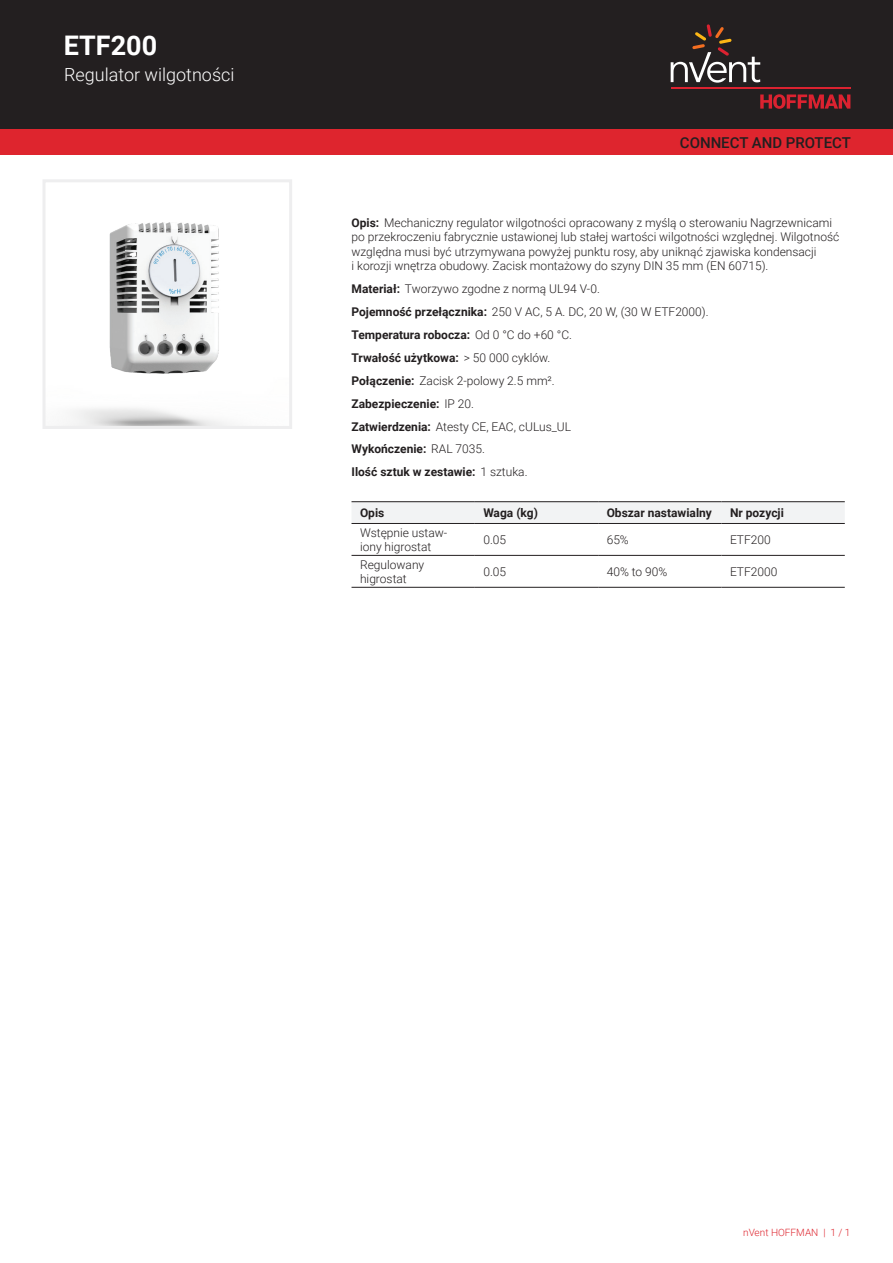
<style>
.page{position:relative;width:893px;height:1263px;background:#fff}
.page>*{position:absolute;margin:0;border:0;box-sizing:border-box;transform-origin:0 0}
.t1{font:700 27px "Roboto";color:#fff}
.t2{font:300 18px "Roboto";color:#fff}
.t3{font:500 15px "Roboto";color:#231f20}
.t4{font:300 12px/23px "Roboto";color:#231f20}
.t5{font:700 12px "Roboto";color:#231f20}
.t6{font:300 10.05px "Roboto";color:#de252e}
.s1{font-weight:700}
</style>
<div class="page">
<div style="left:0;top:0;width:893px;height:129px;background:#231f20"></div>
<svg style="left:760px;top:94px;width:90px;height:15px"></svg>
<hr style="left:671px;top:88px;width:179px;height:1px;background:#db2230">
<svg style="left:671px;top:24px;width:89px;height:59px"></svg>
<div style="left:0;top:129px;width:893px;height:26px;background:#de252e"></div>
<div style="left:351px;top:502px;width:494px;height:21px;background:#f2f3f4"></div>
<hr style="left:351px;top:501px;width:124px;height:1px;background:#231f20">
<hr style="left:475px;top:501px;width:123px;height:1px;background:#231f20">
<hr style="left:598px;top:501px;width:123px;height:1px;background:#231f20">
<hr style="left:721px;top:501px;width:124px;height:1px;background:#231f20">
<hr style="left:351px;top:555px;width:124px;height:1px;background:#231f20">
<hr style="left:475px;top:555px;width:123px;height:1px;background:#231f20">
<hr style="left:598px;top:555px;width:123px;height:1px;background:#231f20">
<hr style="left:721px;top:555px;width:124px;height:1px;background:#231f20">
<hr style="left:351px;top:587px;width:124px;height:1px;background:#231f20">
<hr style="left:475px;top:587px;width:123px;height:1px;background:#231f20">
<hr style="left:598px;top:587px;width:123px;height:1px;background:#231f20">
<hr style="left:721px;top:587px;width:124px;height:1px;background:#231f20">
<hr style="left:351px;top:523px;width:124px;height:1px;background:#231f20">
<hr style="left:475px;top:523px;width:123px;height:1px;background:#231f20">
<hr style="left:598px;top:523px;width:123px;height:1px;background:#231f20">
<hr style="left:721px;top:523px;width:124px;height:1px;background:#231f20">
<img style="left:71px;top:222px;width:157px;height:203px">
<div style="left:43px;top:179px;width:249px;height:250px;border:3px solid #eeeeef"></div>
<h1 class="t1" style="left:64px;top:26px;width:95px">ETF200</h1>
<h2 class="t2" style="left:64px;top:62px;width:172px">Regulator wilgotności</h2>
<p class="t3" style="left:680px;top:132px;width:173px">CONNECT AND PROTECT</p>
<p class="t4" style="left:351px;top:215px;width:489px;line-height:14.4px"><span class="s1">Opis:</span> Mechaniczny regulator wilgotności opracowany z myślą o sterowaniu Nagrzewnicami po przekroczeniu fabrycznie ustawionej lub stałej wartości wilgotności względnej. Wilgotność względna musi być utrzymywana powyżej punktu rosy, aby uniknąć zjawiska kondensacji<br>i korozji wnętrza obudowy. Zacisk montażowy do szyny DIN 35 mm (EN 60715).</p>
<p class="t4" style="left:351px;top:277px;width:359px"><span class="s1">Materiał:</span> Tworzywo zgodne z normą UL94 V-0.<br><span class="s1">Pojemność przełącznika:</span> 250 V AC, 5 A. DC, 20 W, (30 W ETF2000).<br><span class="s1">Temperatura robocza:</span> Od 0 °C do +60 °C.<br><span class="s1">Trwałość użytkowa:</span> &gt; 50 000 cyklów.<br><span class="s1">Połączenie:</span> Zacisk 2-polowy 2.5 mm².<br><span class="s1">Zabezpieczenie:</span> IP 20.<br><span class="s1">Zatwierdzenia:</span> Atesty CE, EAC, cULus_UL<br><span class="s1">Wykończenie:</span> RAL 7035.<br><span class="s1">Ilość sztuk w zestawie:</span> 1 sztuka.</p>
<p class="t5" style="left:360px;top:504px;width:26px">Opis</p>
<p class="t5" style="left:483px;top:504px;width:56px">Waga (kg)</p>
<p class="t5" style="left:607px;top:504px;width:107px">Obszar nastawialny</p>
<p class="t5" style="left:730px;top:504px;width:55px">Nr pozycji</p>
<p class="t4" style="left:360px;top:525px;width:89px;line-height:14.4px">Wstępnie ustaw&shy;iony higrostat</p>
<p class="t4" style="left:483px;top:528px;width:24px">0.05</p>
<p class="t4" style="left:607px;top:528px;width:24px">65%</p>
<p class="t4" style="left:730px;top:528px;width:42px">ETF200</p>
<p class="t4" style="left:360px;top:557px;width:66px;line-height:14.4px">Regulowany higrostat</p>
<p class="t4" style="left:483px;top:560px;width:24px">0.05</p>
<p class="t4" style="left:607px;top:560px;width:62px">40% to 90%</p>
<p class="t4" style="left:730px;top:560px;width:49px">ETF2000</p>
<p class="t6" style="left:743px;top:1226px;width:109px">nVent HOFFMAN | 1 / 1</p>
</div>
